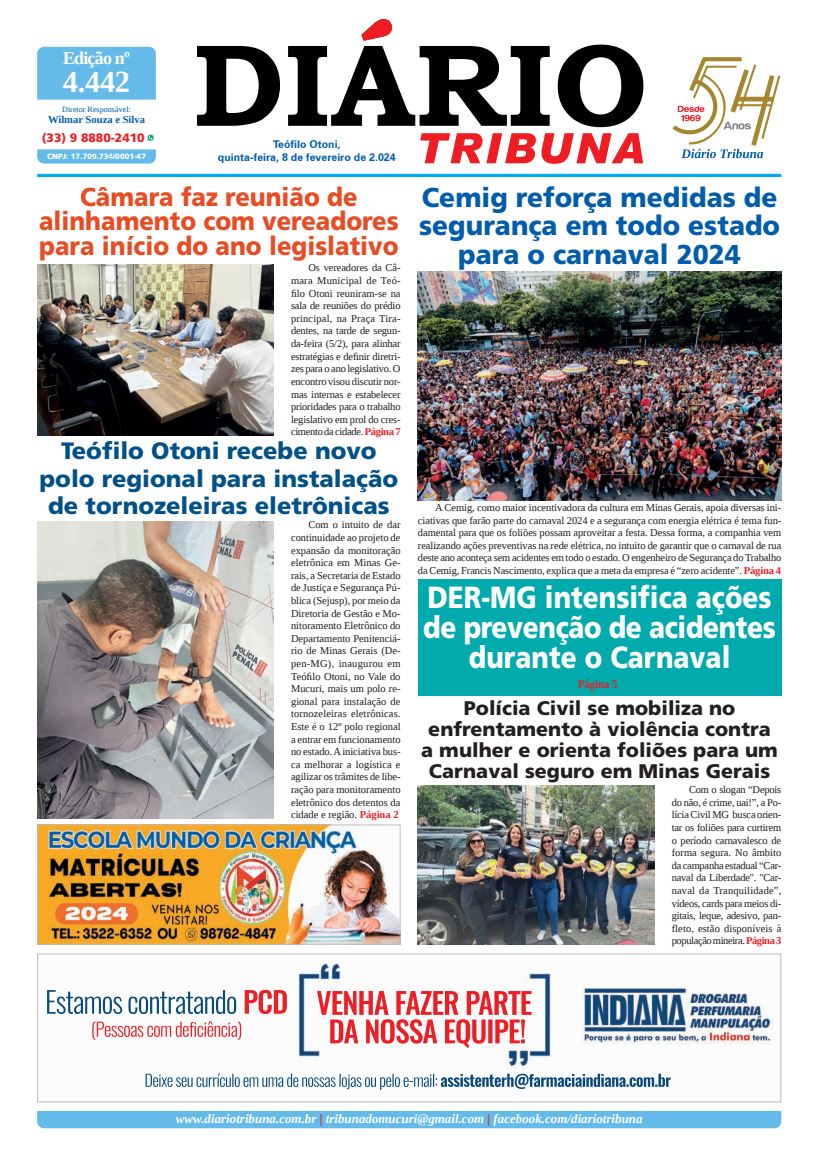
<style>
.page{position:relative;width:821px;height:1166px;background:#fff}
.page>*{position:absolute;margin:0;border:0;box-sizing:border-box;transform-origin:0 0}
.t1{font:900 30.54px/29.9px "Frutiger LT Std";color:#fff;text-align:center;scale:.86 1}
.t2{font:700 30.45px "Liberation Serif";color:#fff}
.t3{font:900 27.3px/28.7px "Frutiger LT Std";color:#015dab;text-align:center;scale:.96 1}
.t4{font:900 25.9px/24.6px "Frutiger LT Std";color:#e64d25;text-align:center;scale:.92 1}
.t5{font:900 23.62px/27.6px "Frutiger LT Std";color:#005187;text-align:center}
.t6{font:900 19.69px/21px "Frutiger LT Std";color:#231f20;text-align:center}
.t7{font:700 18.03px "Liberation Serif";letter-spacing:-.045em;color:#fff}
.t8{font:italic 700 12.95px "Liberation Serif";color:#fff}
.t9{font:900 12.16px "Frutiger LT Std";color:#ee1d23}
.t10{font:700 11.9px "Liberation Serif";letter-spacing:.005em;color:#ee1d23;scale:.88 1}
.t11{font:700 10.67px/12.6px "Zurich BT";color:#015dab;text-align:center}
.t12{font:700 10.59px "Liberation Serif";color:#015dab}
.t13{font:10.5px/12.6px "Liberation Serif";letter-spacing:-.01em;color:#231f20;text-align:justify}
.t14{font:8.14px "Liberation Serif";color:#015dab}
.t15{font:900 7.7px "Frutiger LT Std";color:#fff}
.s1{font-weight:700;color:#ee1d23}
.s2{color:#ee1d23}
</style>
<div class="page">
<div style="left:37px;top:1111px;width:744px;height:17px;background:#64bae9"></div>
<hr style="left:37px;top:174px;width:744px;height:3px;background:#00aeef">
<svg style="left:197px;top:26px;width:446px;height:101px"></svg>
<svg style="left:361px;top:19px;width:31px;height:22px"></svg>
<svg style="left:420px;top:133px;width:223px;height:31px"></svg>
<svg style="left:673px;top:57px;width:108px;height:101px"></svg>
<div style="left:37px;top:47px;width:119px;height:53px;background:#64bae9"></div>
<svg style="left:37px;top:149px;width:119px;height:15px;background:#6ebeea"></svg>
<svg style="left:147px;top:134px;width:7px;height:8px"></svg>
<img style="left:47px;top:963px;width:727px;height:127px">
<div style="left:37px;top:953px;width:744px;height:149px;border:1px solid #bcbdc0"></div>
<div style="left:418px;top:579px;width:363px;height:117px;background:#00aaad"></div>
<img style="left:39px;top:826px;width:360px;height:116px">
<div style="left:37px;top:824px;width:364px;height:120px;border:1px solid #bcbdc0"></div>
<img style="left:37px;top:521px;width:237px;height:297px">
<img style="left:418px;top:786px;width:236px;height:158px">
<img style="left:418px;top:272px;width:363px;height:228px">
<img style="left:37px;top:264px;width:237px;height:171px">
<h3 class="t7" style="left:63px;top:45px;width:68px">Edição nº</h3>
<h2 class="t2" style="left:63px;top:61px;width:69px">4.442</h2>
<p class="t14" style="left:62px;top:104px;width:70px">Diretor Responsável:</p>
<p class="t12" style="left:48px;top:112px;width:99px">Wilmar Souza e Silva</p>
<p class="t9" style="left:42px;top:130px;width:104px">(33) 9 8880-2410</p>
<p class="t15" style="left:47px;top:151px;width:100px">CNPJ: 17.709.734/0001-47</p>
<p class="t11" style="left:218px;top:138px;width:179px">Teófilo Otoni,<br>quinta-feira, 8 de fevereiro de 2.024</p>
<h3 class="t4" style="left:39px;top:184px;width:392px">Câmara faz reunião de alinhamento com vereadores para início do ano legislativo</h3>
<p class="t13" style="left:291px;top:262px;width:111px;text-indent:17px">Os vereadores da Câ&shy;mara Municipal de Teó&shy;filo Otoni reuniram-se na sala de reuniões do prédio principal, na Praça Tira&shy;dentes, na tarde de segun&shy;da-feira (5/2), para alinhar estratégias e definir diretri&shy;zes para o ano legislativo. O encontro visou discutir nor&shy;mas internas e estabelecer prioridades para o trabalho legislativo em prol do cres&shy;cimento da cidade. <span class="s1">Página 7</span></p>
<h3 class="t5" style="left:39px;top:437px;width:360px">Teófilo Otoni recebe novo polo regional para instalação de tornozeleiras eletrônicas</h3>
<p class="t13" style="left:291px;top:518px;width:111px;text-indent:17px">Com o intuito de dar continuidade ao projeto de expansão da monitoração eletrônica em Minas Ge&shy;rais, a Secretaria de Estado de Justiça e Segurança Pú&shy;blica (Sejusp), por meio da Diretoria de Gestão e Mo&shy;nitoramento Eletrônico do Departamento Penitenciá&shy;rio de Minas Gerais (De&shy;pen-MG), inaugurou em Teófilo Otoni, no Vale do Mucuri, mais um polo re&shy;gional para instalação de tornozeleiras eletrônicas.<br>Este é o 12º polo regional a entrar em funcionamento no estado. A iniciativa bus&shy;ca melhorar a logística e agilizar os trâmites de libe&shy;ração para monitoramento eletrônico dos detentos da cidade e região. <span class="s1">Página 2</span></p>
<h3 class="t3" style="left:419px;top:183px;width:377px">Cemig reforça medidas de segurança em todo estado para o carnaval 2024</h3>
<p class="t13" style="left:418px;top:501px;width:365px;text-indent:17px">A Cemig, como maior incentivadora da cultura em Minas Gerais, apoia diversas ini&shy;ciativas que farão parte do carnaval 2024 e a segurança com energia elétrica é tema fun&shy;damental para que os foliões possam aproveitar a festa. Dessa forma, a companhia vem realizando ações preventivas na rede elétrica, no intuito de garantir que o carnaval de rua deste ano aconteça sem acidentes em todo o estado. O engenheiro de Segurança do Trabalho da Cemig, Francis Nascimento, explica que a meta da empresa é “zero acidente”. <span class="s1">Página 4</span></p>
<h1 class="t1" style="left:423px;top:583px;width:412px">DER-MG intensifica ações de prevenção de acidentes durante o Carnaval</h1>
<p class="t10" style="left:578px;top:676px;width:46px">Página 5</p>
<h3 class="t6" style="left:421px;top:698px;width:358px">Polícia Civil se mobiliza no enfrentamento à violência contra a mulher e orienta foliões para um<br>Carnaval seguro em Minas Gerais</h3>
<p class="t13" style="left:672px;top:783px;width:111px;text-indent:17px">Com o slogan “Depois do não, é crime, uai!”, a Po&shy;lícia Civil MG busca orien&shy;tar os foliões para curtirem o período carnavalesco de forma segura. No âmbito da campanha estadual “Car&shy;naval da Liberdade". "Car&shy;naval da Tranquilidade”, vídeos, cards para meios di&shy;gitais, leque, adesivo, pan&shy;fleto, estão disponíveis à população mineira. <span class="s1">Página 3</span></p>
<p class="t8" style="left:176px;top:1110px;width:468px">www.diariotribuna.com.br <span class="s2">|</span> tribunadomucuri@gmail.com <span class="s2">|</span> facebook.com/diariotribuna</p>
</div>
